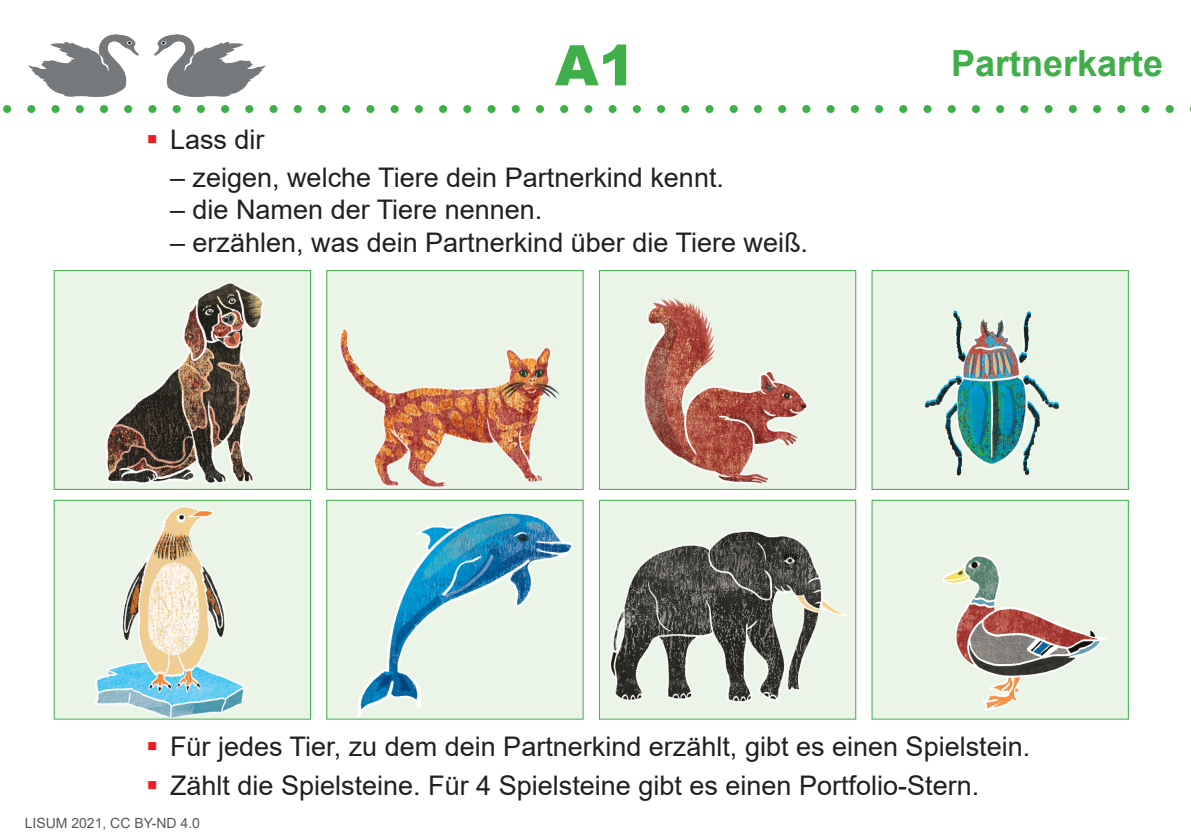
<style>
.page{position:relative;width:1191px;height:840px;background:#fff}
.page>*{position:absolute;margin:0;border:0;box-sizing:border-box;transform-origin:0 0}
.t1{font:900 56px "Arial";color:#40ae49}
.t2{font:700 36px "Arial";color:#40ae49}
.t3{font:27px/38px "Arial";color:#231f20}
.t4{font:14px "Arial";color:#57585a}
</style>
<div class="page">
<svg style="left:7px;top:105px;width:1184px;height:8px"></svg>
<img style="left:28px;top:34px;width:111px;height:62px">
<img style="left:154px;top:34px;width:111px;height:62px">
<div style="left:327px;top:270px;width:256px;height:219px;background:#eaf4e7"></div>
<img style="left:339px;top:328px;width:221px;height:159px">
<div style="left:326px;top:270px;width:257px;height:219px;border:1px solid #40ae49"></div>
<img style="left:328px;top:501px;width:253px;height:216px">
<div style="left:326px;top:499px;width:257px;height:220px;border:1px solid #40ae49"></div>
<div style="left:599px;top:270px;width:256px;height:219px;background:#eaf4e7"></div>
<img style="left:642px;top:298px;width:166px;height:187px">
<div style="left:599px;top:270px;width:257px;height:219px;border:1px solid #40ae49"></div>
<div style="left:872px;top:270px;width:256px;height:219px;background:#eaf4e7"></div>
<img style="left:925px;top:310px;width:134px;height:166px">
<div style="left:599px;top:500px;width:256px;height:218px;background:#eaf4e7"></div>
<img style="left:609px;top:530px;width:240px;height:172px">
<div style="left:599px;top:499px;width:257px;height:220px;border:1px solid #40ae49"></div>
<div style="left:872px;top:500px;width:256px;height:218px;background:#eaf4e7"></div>
<img style="left:942px;top:554px;width:167px;height:156px">
<div style="left:54px;top:270px;width:256px;height:219px;background:#eaf4e7"></div>
<img style="left:105px;top:282px;width:160px;height:203px">
<div style="left:54px;top:270px;width:257px;height:219px;border:1px solid #40ae49"></div>
<div style="left:54px;top:500px;width:256px;height:218px;background:#eaf4e7"></div>
<img style="left:95px;top:506px;width:149px;height:211px">
<div style="left:54px;top:499px;width:257px;height:220px;border:1px solid #40ae49"></div>
<h1 class="t1" style="left:555px;top:25px;width:82px">A1</h1>
<p class="t3" style="left:170px;top:120px;width:96px">Lass dir</p>
<p class="t3" style="left:170px;top:158px;width:555px">– zeigen, welche Tiere dein Partnerkind kennt.</p>
<p class="t3" style="left:170px;top:190px;width:374px">– die Namen der Tiere nennen.</p>
<p class="t3" style="left:170px;top:223px;width:639px">– erzählen, was dein Partnerkind über die Tiere weiß.</p>
<h2 class="t2" style="left:951px;top:38px;width:214px">Partnerkarte</h2>
<p class="t3" style="left:170px;top:727px;width:861px">Für jedes Tier, zu dem dein Partnerkind erzählt, gibt es einen Spielstein.<br>Zählt die Spielsteine. Für 4 Spielsteine gibt es einen Portfolio-Stern.</p>
<p class="t4" style="left:25px;top:812px;width:177px">LISUM 2021, CC BY-ND 4.0</p>
</div>
